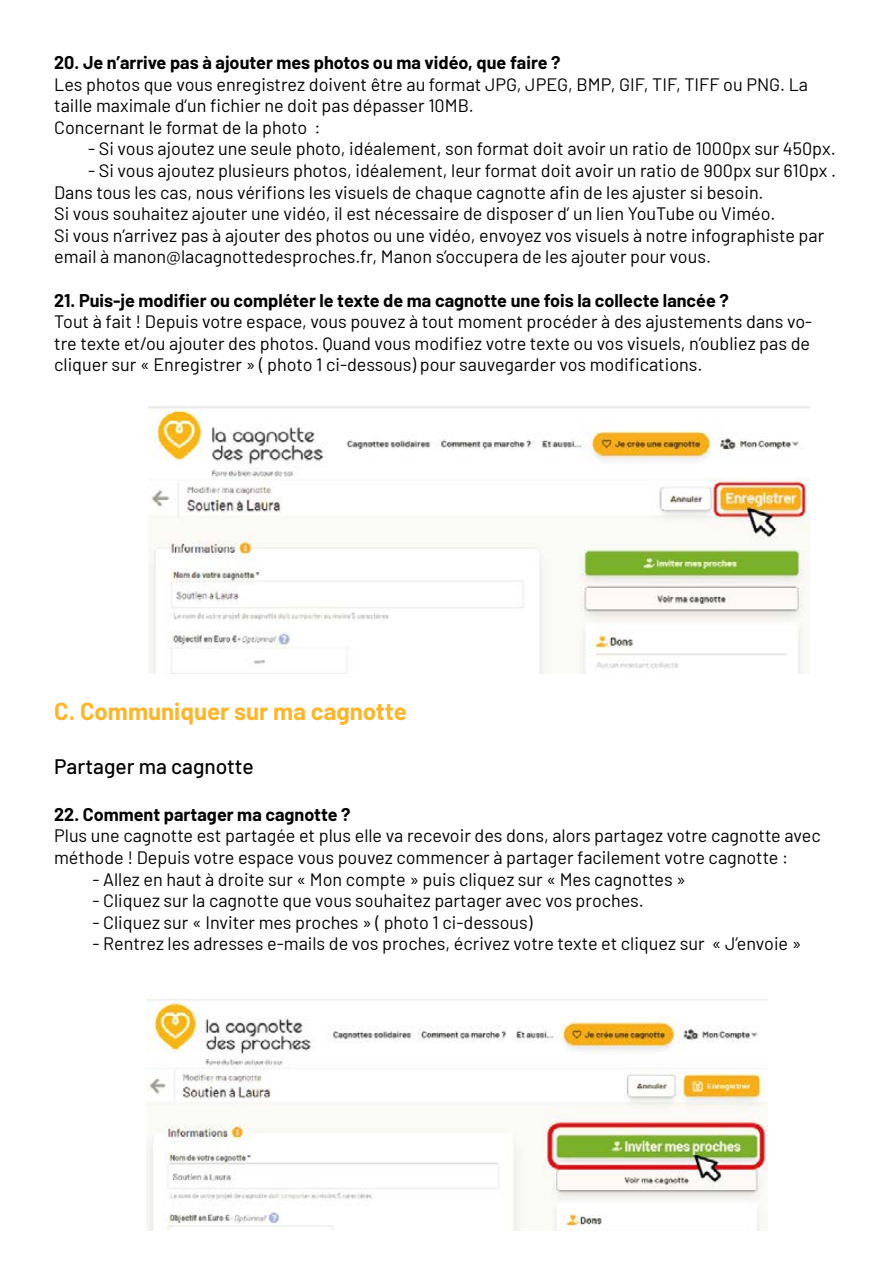
<style>
.page{position:relative;width:893px;height:1263px;background:#fff}
.page>*{position:absolute;margin:0;border:0;box-sizing:border-box;transform-origin:0 0}
.t1{font:700 24px "Barlow";color:#fab62d}
.t2{font:500 21px "Barlow";color:#020203}
.t3{font:18px/21.6px "Barlow";color:#020203}
.t4{font:18px/21.6px "Barlow";color:#000}
.t5{font:700 18px "Barlow";color:#020203}
</style>
<div class="page">
<img style="left:148px;top:406px;width:662px;height:267px">
<img style="left:147px;top:998px;width:620px;height:232px">
<p class="t5" style="left:54px;top:49px;width:508px">20. Je n’arrive pas à ajouter mes photos ou ma vidéo, que faire ?</p>
<p class="t3" style="left:54px;top:72px;width:755px">Les photos que vous enregistrez doivent être au format JPG, JPEG, BMP, GIF, TIF, TIFF ou PNG. La taille maximale d’un fichier ne doit pas dépasser 10MB.<br>Concernant le format de la photo :</p>
<p class="t3" style="left:88px;top:137px;width:749px">- Si vous ajoutez une seule photo, idéalement, son format doit avoir un ratio de 1000px sur 450px.</p>
<p class="t3" style="left:54px;top:158px;width:783px;text-indent:34px">- Si vous ajoutez plusieurs photos, idéalement, leur format doit avoir un ratio de 900px sur 610px .<br>Dans tous les cas, nous vérifions les visuels de chaque cagnotte afin de les ajuster si besoin.<br>Si vous souhaitez ajouter une vidéo, il est nécessaire de disposer d’ un lien YouTube ou Viméo.<br>Si vous n’arrivez pas à ajouter des photos ou une vidéo, envoyez vos visuels à notre infographiste par email à manon@lacagnottedesproches.fr, Manon s’occupera de les ajouter pour vous.</p>
<p class="t5" style="left:54px;top:287px;width:676px">21. Puis-je modifier ou compléter le texte de ma cagnotte une fois la collecte lancée ?</p>
<p class="t4" style="left:54px;top:310px;width:760px">Tout à fait ! Depuis votre espace, vous pouvez à tout moment procéder à des ajustements dans vo&shy;tre texte et/ou ajouter des photos. Quand vous modifiez votre texte ou vos visuels, n’oubliez pas de cliquer sur « Enregistrer » ( photo 1 ci-dessous) pour sauvegarder vos modifications.</p>
<h1 class="t1" style="left:54px;top:702px;width:354px">C. Communiquer sur ma cagnotte</h1>
<p class="t2" style="left:54px;top:759px;width:201px">Partager ma cagnotte</p>
<p class="t5" style="left:54px;top:808px;width:298px">22. Comment partager ma cagnotte ?</p>
<p class="t3" style="left:54px;top:824px;width:768px">Plus une cagnotte est partagée et plus elle va recevoir des dons, alors partagez votre cagnotte avec méthode ! Depuis votre espace vous pouvez commencer à partager facilement votre cagnotte :</p>
<p class="t3" style="left:92px;top:867px;width:595px">- Allez en haut à droite sur « Mon compte » puis cliquez sur « Mes cagnottes »</p>
<p class="t3" style="left:92px;top:888px;width:553px">- Cliquez sur la cagnotte que vous souhaitez partager avec vos proches.</p>
<p class="t3" style="left:92px;top:910px;width:442px">- Cliquez sur « Inviter mes proches » ( photo 1 ci-dessous)</p>
<p class="t3" style="left:92px;top:932px;width:710px">- Rentrez les adresses e-mails de vos proches, écrivez votre texte et cliquez sur « J’envoie »</p>
</div>
